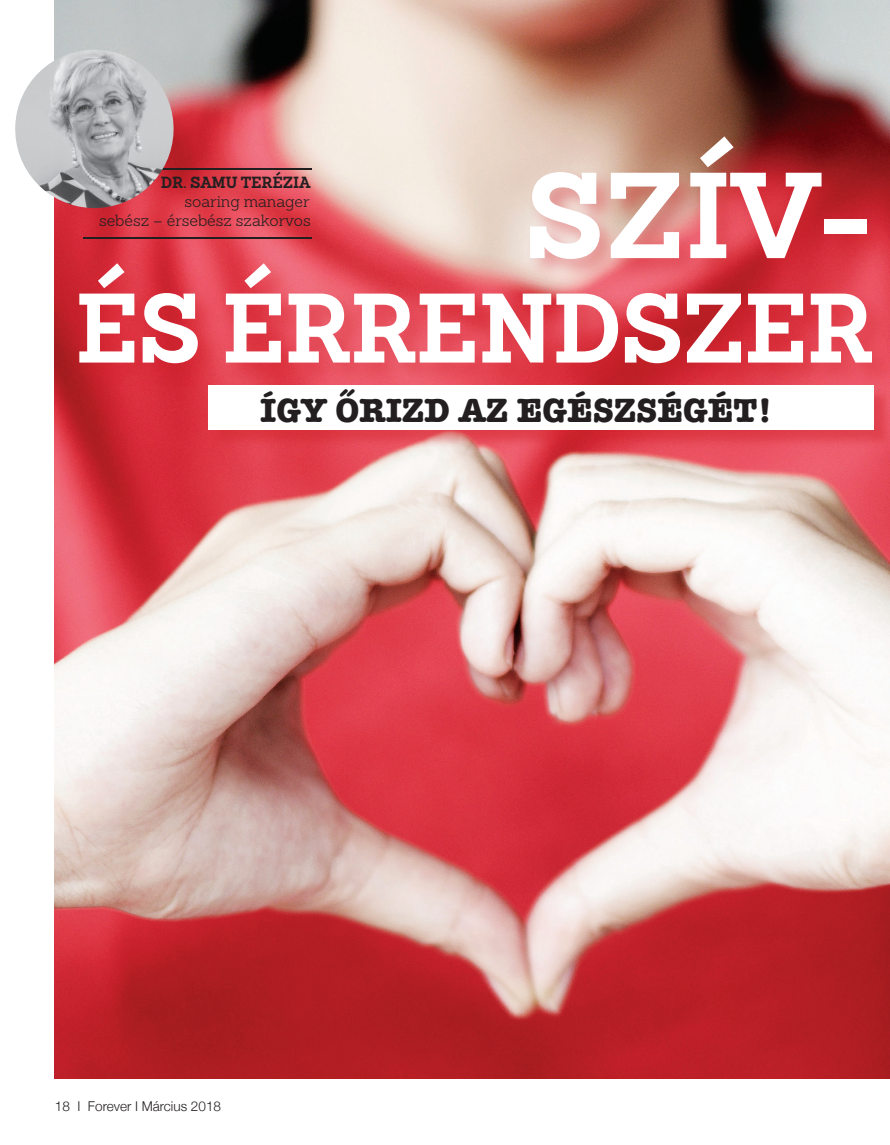
<style>
.page{position:relative;width:890px;height:1145px;background:#fff}
.page>*{position:absolute;margin:0;border:0;box-sizing:border-box;transform-origin:0 0}
.t1{font:700 118.8px "Sanchez Slab";color:#fff}
.t2{font:700 96px "Sanchez Slab";letter-spacing:-.02em;color:#fff}
.t3{font:700 34.5px "American Typewriter";color:#231f20}
.t4{font:300 15.75px/18.9px "Sanchez Slab";color:#231f20;text-align:right}
.t5{font:300 13.5px "Helvetica Neue";color:#231f20}
.s1{font-weight:700}
</style>
<div class="page">
<img style="left:55px;top:0;width:834px;height:1078px">
<img style="left:15px;top:50px;width:160px;height:159px">
<div style="left:74px;top:133px;width:815px;height:255px;background:#d1232a;opacity:.45"></div>
<div style="left:210px;top:387px;width:679px;height:61px;background:#d1232a;opacity:.45"></div>
<div style="left:208px;top:385px;width:665px;height:45px;background:#fff"></div>
<p class="t1" style="left:523px;top:133px;width:351px">SZÍV-</p>
<p class="t2" style="left:75px;top:261px;width:800px">ÉS ÉRRENDSZER</p>
<p class="t3" style="left:260px;top:380px;width:513px">ÍGY ŐRIZD AZ EGÉSZSÉGÉT!</p>
<p class="t4" style="left:99px;top:173px;width:213px"><span class="s1">DR. SAMU TERÉZIA<br></span>soaring manager<br>sebész – érsebész szakorvos</p>
<p class="t5" style="left:55px;top:1094px;width:167px">18 I Forever I Március 2018</p>
</div>
